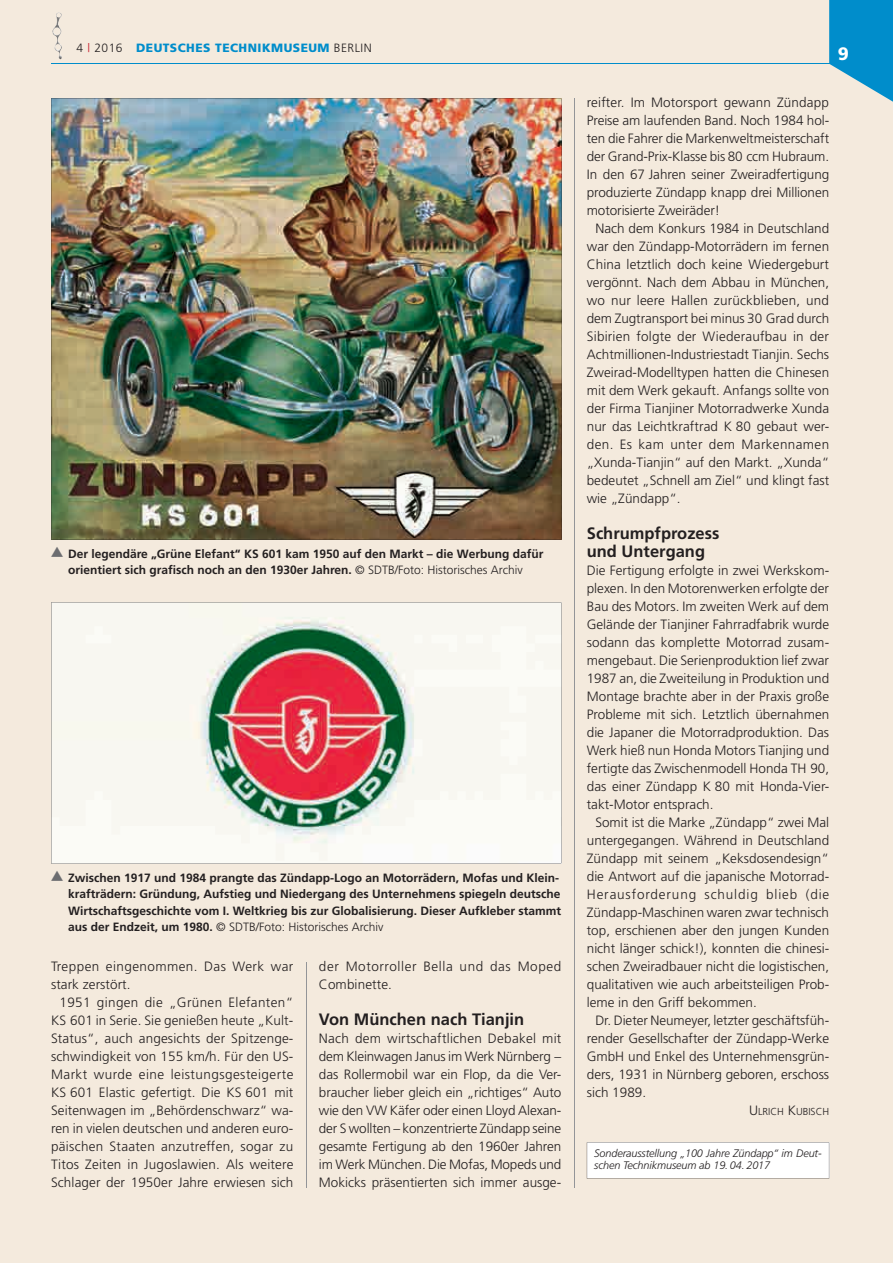
<style>
.page{position:relative;width:893px;height:1263px;background:#f4eadd}
.page>*{position:absolute;margin:0;border:0;box-sizing:border-box;transform-origin:0 0}
.t1{font:900 18px "Frutiger";color:#fff}
.t2{font:700 16.5px/18px "Frutiger";color:#231f20}
.t3{font:300 13.5px/18px "Frutiger";color:#231f20;text-align:justify}
.t4{font:300 13.5px/18px "Frutiger";letter-spacing:.03em;color:#231f20}
.t5{font:300 13.5px/18px "Frutiger";letter-spacing:.045em;color:#231f20}
.t6{font:700 12px/16.5px "Frutiger";color:#231f20;text-align:center}
.t7{font:900 12px "Frutiger";letter-spacing:.04em;color:#008dcb}
.t8{font:italic 300 10.8px/12px "Frutiger";letter-spacing:-.01em;color:#231f20}
.t9{font:300 10.2px "Frutiger";color:#231f20}
.s1{font-weight:300;color:#231f20}
.s2{font-weight:300;color:#c7202f}
.s3{color:#6c6d70}
.s4{font-weight:300}
.s5{font-size:13.5px}
</style>
<div class="page">
<hr style="left:51px;top:63px;width:842px;height:1px;background:#008dcb">
<img style="left:52px;top:12px;width:10px;height:47px">
<svg style="left:829px;top:0;width:64px;height:102px"></svg>
<hr style="left:574px;top:98px;width:1px;height:1090px;background:#939598">
<hr style="left:306px;top:962px;width:1px;height:225px;background:#939598">
<img style="left:51px;top:98px;width:510px;height:441px">
<svg style="left:51px;top:602px;width:510px;height:261px;fill:#f8f7f1"></svg>
<div style="left:587px;top:1142px;width:242px;height:36px;background:#fff"></div>
<p class="t7" style="left:77px;top:40px;width:297px"><span class="s1">4</span> <span class="s2">|</span> <span class="s1">2016</span> DEUTSCHES TECHNIKMUSEUM <span class="s1">BERLIN</span></p>
<h1 class="t1" style="left:838px;top:43px;width:13px">9</h1>
<p class="t6" style="left:51px;top:545px;width:494px"><span class="s3">▲</span> Der legendäre „Grüne Elefant“ KS 601 kam 1950 auf den Markt – die Werbung dafür orientiert sich grafisch noch an den 1930er Jahren. <span class="s4">© SDTB/Foto: Historisches Archiv</span></p>
<p class="t6" style="left:68px;top:869px;width:495px;text-align:left;text-indent:-17px"><span class="s3">▲</span> Zwischen 1917 und 1984 prangte das Zündapp-Logo an Motorrädern, Mofas und Klein&shy;krafträdern: Gründung, Aufstieg und Niedergang des Unternehmens spiegeln deutsche Wirtschaftsgeschichte vom I. Weltkrieg bis zur Globalisierung. Dieser Aufkleber stammt aus der Endzeit, um 1980. <span class="s4">© SDTB/Foto: Historisches Archiv</span></p>
<p class="t4" style="left:51px;top:958px;width:244px">Treppen eingenommen. Das Werk war stark zerstört.</p>
<p class="t3" style="left:51px;top:994px;width:244px;text-indent:9px">1951 gingen die „Grünen Elefanten“ KS 601 in Serie. Sie genießen heute „Kult-Status“, auch angesichts der Spitzenge&shy;schwindigkeit von 155 km/h. Für den US-Markt wurde eine leistungsgesteigerte KS 601 Elastic gefertigt. Die KS 601 mit Seitenwagen im „Behördenschwarz“ wa&shy;ren in vielen deutschen und anderen euro&shy;päischen Staaten anzutreffen, sogar zu Titos Zeiten in Jugoslawien. Als weitere Schlager der 1950er Jahre erwiesen sich</p>
<p class="t5" style="left:319px;top:958px;width:244px">der Motorroller Bella und das Moped<br>Combinette.</p>
<p class="t2" style="left:319px;top:1010px;width:207px">Von München nach Tianjin</p>
<p class="t3" style="left:319px;top:1030px;width:244px">Nach dem wirtschaftlichen Debakel mit dem Kleinwagen Janus im Werk Nürnberg – das Rollermobil war ein Flop, da die Ver&shy;braucher lieber gleich ein „richtiges“ Auto wie den VW Käfer oder einen Lloyd Alexan&shy;der S wollten – konzentrierte Zündapp seine gesamte Fertigung ab den 1960er Jahren im Werk München. Die Mofas, Mopeds und Mokicks präsentierten sich immer ausge-</p>
<p class="t3" style="left:587px;top:94px;width:244px">reifter. Im Motorsport gewann Zündapp Preise am laufenden Band. Noch 1984 hol&shy;ten die Fahrer die Markenweltmeisterschaft der Grand-Prix-Klasse bis 80 ccm Hubraum.<br>In den 67 Jahren seiner Zweiradfertigung produzierte Zündapp knapp drei Millionen motorisierte Zweiräder!</p>
<p class="t3" style="left:587px;top:220px;width:244px;text-indent:9px">Nach dem Konkurs 1984 in Deutschland war den Zündapp-Motorrädern im fernen China letztlich doch keine Wiedergeburt vergönnt. Nach dem Abbau in München, wo nur leere Hallen zurückblieben, und dem Zugtransport bei minus 30 Grad durch Sibirien folgte der Wiederaufbau in der Achtmillionen-Industriestadt Tianjin. Sechs Zweirad-Modelltypen hatten die Chinesen mit dem Werk gekauft. Anfangs sollte von der Firma Tianjiner Motorradwerke Xunda nur das Leichtkraftrad K 80 gebaut wer&shy;den. Es kam unter dem Markennamen „Xunda-Tianjin“ auf den Markt. „Xunda“ bedeutet „Schnell am Ziel“ und klingt fast wie „Zündapp“.</p>
<p class="t2" style="left:587px;top:524px;width:134px">Schrumpfprozess und Untergang</p>
<p class="t3" style="left:587px;top:562px;width:244px">Die Fertigung erfolgte in zwei Werkskom&shy;plexen. In den Motorenwerken erfolgte der Bau des Motors. Im zweiten Werk auf dem Gelände der Tianjiner Fahrradfabrik wurde sodann das komplette Motorrad zusam&shy;mengebaut. Die Serienproduktion lief zwar 1987 an, die Zweiteilung in Produktion und Montage brachte aber in der Praxis große Probleme mit sich. Letztlich übernahmen die Japaner die Motorradproduktion. Das Werk hieß nun Honda Motors Tianjing und fertigte das Zwischenmodell Honda TH 90, das einer Zündapp K 80 mit Honda-Vier&shy;takt-Motor entsprach.</p>
<p class="t3" style="left:587px;top:814px;width:244px;text-indent:9px">Somit ist die Marke „Zündapp“ zwei Mal untergegangen. Während in Deutschland Zündapp mit seinem „Keksdosendesign“ die Antwort auf die japanische Motorrad-Herausforderung schuldig blieb (die Zündapp-Maschinen waren zwar technisch top, erschienen aber den jungen Kunden nicht länger schick!), konnten die chinesi&shy;schen Zweiradbauer nicht die logistischen, qualitativen wie auch arbeitsteiligen Prob&shy;leme in den Griff bekommen.</p>
<p class="t3" style="left:587px;top:1011px;width:244px;text-indent:9px">Dr. Dieter Neumeyer, letzter geschäftsfüh&shy;render Gesellschafter der Zündapp-Werke GmbH und Enkel des Unternehmensgrün&shy;ders, 1931 in Nürnberg geboren, erschoss sich 1989.</p>
<p class="t9" style="left:749px;top:1106px;width:82px"><span class="s5">U</span>LRICH <span class="s5">K</span>UBISCH</p>
<p class="t8" style="left:594px;top:1147px;width:229px">Sonderausstellung „100 Jahre Zündapp“ im Deut&shy;schen Technikmuseum ab 19. 04. 2017</p>
</div>
